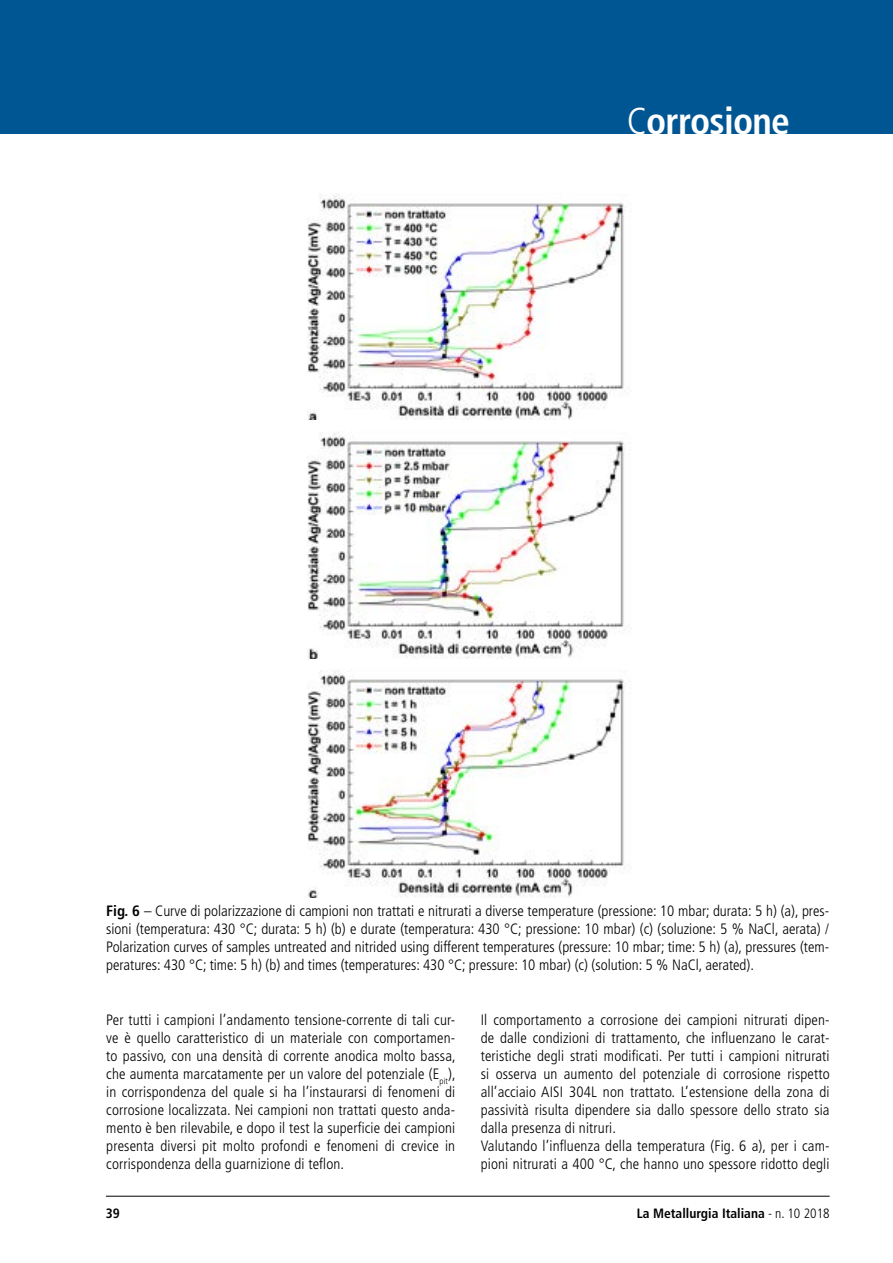
<style>
.page{position:relative;width:893px;height:1263px;background:#fff}
.page>*{position:absolute;margin:0;border:0;box-sizing:border-box;transform-origin:0 0}
.t1{font:700 condensed 37.5px "Frutiger LT Std";letter-spacing:-.02em;color:#fff}
.t2{font:300 condensed 15px/18px "Frutiger LT Std";letter-spacing:.01em;color:#000;text-align:justify}
.t3{font:700 condensed 13.5px "Frutiger LT Std";color:#000}
.s1{font-weight:300}
.s2{font-weight:700}
</style>
<div class="page">
<hr style="left:106px;top:1196px;width:724px;height:1px;background:#000">
<div style="left:0;top:0;width:893px;height:134px;background:#005693"></div>
<img style="left:307px;top:195px;width:324px;height:703px">
<h1 class="t1" style="left:627px;top:99px;width:165px"><span class="s1">C</span>orrosione</h1>
<p class="t2" style="left:106px;top:902px;width:724px"><span class="s2">Fig. 6</span> – Curve di polarizzazione di campioni non trattati e nitrurati a diverse temperature (pressione: 10 mbar; durata: 5 h) (a), pres&shy;sioni (temperatura: 430 °C; durata: 5 h) (b) e durate (temperatura: 430 °C; pressione: 10 mbar) (c) (soluzione: 5 % NaCl, aerata) / Polarization curves of samples untreated and nitrided using different temperatures (pressure: 10 mbar; time: 5 h) (a), pressures (tem&shy;peratures: 430 °C; time: 5 h) (b) and times (temperatures: 430 °C; pressure: 10 mbar) (c) (solution: 5 % NaCl, aerated).</p>
<p class="t2" style="left:106px;top:1011px;width:351px">Per tutti i campioni l’andamento tensione-corrente di tali cur&shy;ve è quello caratteristico di un materiale con comportamen&shy;to passivo, con una densità di corrente anodica molto bassa, che aumenta marcatamente per un valore del potenziale (E<sub>pit</sub>), in corrispondenza del quale si ha l’instaurarsi di fenomeni di corrosione localizzata. Nei campioni non trattati questo anda&shy;mento è ben rilevabile, e dopo il test la superficie dei campioni presenta diversi pit molto profondi e fenomeni di crevice in corrispondenza della guarnizione di teflon.</p>
<p class="t2" style="left:481px;top:1011px;width:350px;text-align:left">Il comportamento a corrosione dei campioni nitrurati dipen&shy;de dalle condizioni di trattamento, che influenzano le carat&shy;teristiche degli strati modificati. Per tutti i campioni nitrurati si osserva un aumento del potenziale di corrosione rispetto all’acciaio AISI 304L non trattato. L’estensione della zona di passività risulta dipendere sia dallo spessore dello strato sia dalla presenza di nitruri.<br>Valutando l’influenza della temperatura (Fig. 6 a), per i cam&shy;pioni nitrurati a 400 °C, che hanno uno spessore ridotto degli</p>
<p class="t3" style="left:106px;top:1205px;width:16px">39</p>
<p class="t3" style="left:637px;top:1205px;width:194px">La Metallurgia Italiana <span class="s1">- n. 10 2018</span></p>
</div>
